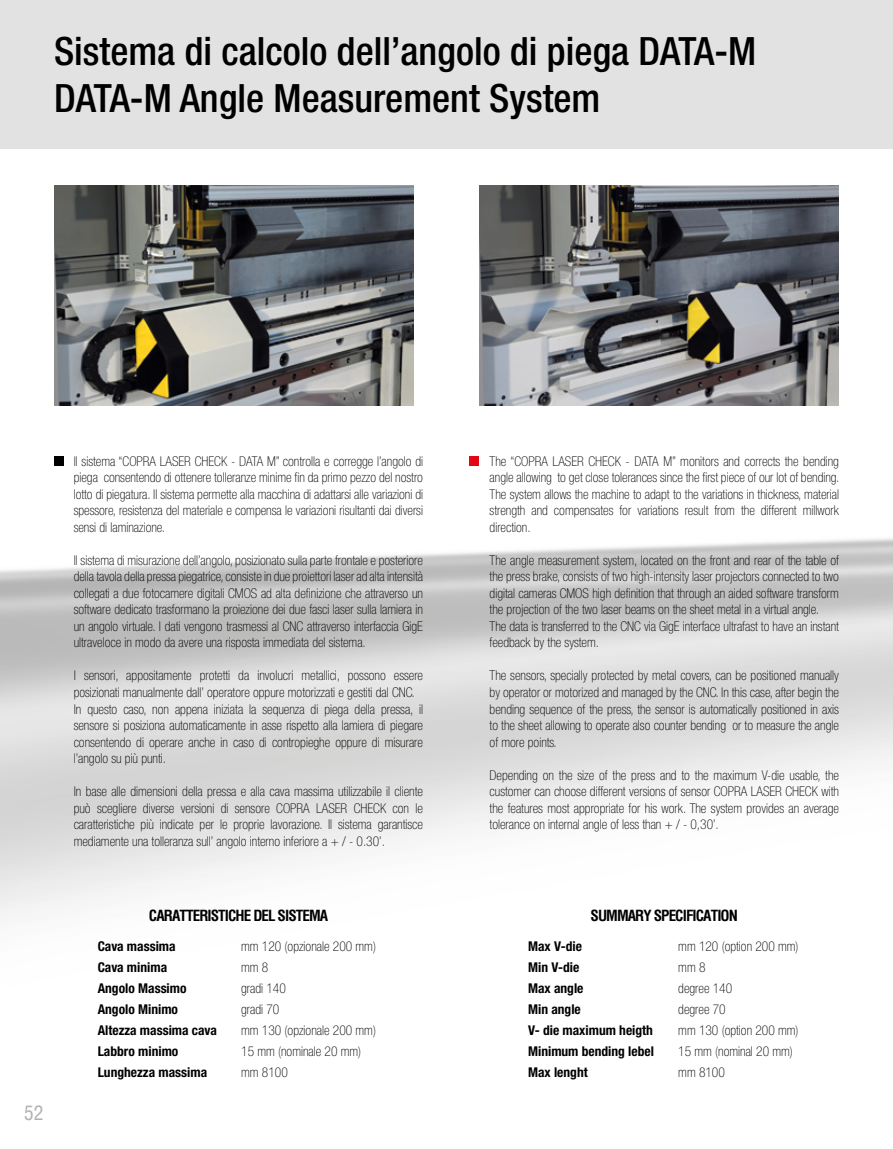
<style>
.page{position:relative;width:893px;height:1149px;background:#fff}
.page>*{position:absolute;margin:0;border:0;box-sizing:border-box;transform-origin:0 0}
.t1{font:500 condensed 39px/46.8px "Helvetica Neue LT";color:#000}
.t2{font:condensed 19.5px "Helvetica";color:#b3b2b2}
.t3{font:700 condensed 15px "Helvetica";letter-spacing:-.06em;color:#000}
.t4{font:100 condensed 13.5px/16.5px "Helvetica Neue LT Std";color:#000;text-align:justify}
.t5{font:700 condensed 13.5px/21px "Helvetica Neue LT Std";color:#000}
</style>
<div class="page">
<img style="left:0;top:185px;width:893px;height:733px">
<div style="left:0;top:0;width:893px;height:149px;background:#e2e2e2"></div>
<img style="left:54px;top:186px;width:359px;height:219px">
<img style="left:480px;top:186px;width:359px;height:219px">
<div style="left:54px;top:456px;width:9px;height:9px;background:#000"></div>
<div style="left:470px;top:456px;width:9px;height:9px;background:#e30613"></div>
<h1 class="t1" style="left:54px;top:27px;width:704px">Sistema di calcolo dell’angolo di piega DATA-M<br>DATA-M Angle Measurement System</h1>
<h2 class="t2" style="left:24px;top:1099px;width:21px">52</h2>
<p class="t4" style="left:74px;top:452px;width:351px">Il sistema “COPRA LASER CHECK - DATA M” controlla e corregge l’angolo di piega consentendo di ottenere tolleranze minime fin da primo pezzo del nostro lotto di piegatura. Il sistema permette alla macchina di adattarsi alle variazioni di spessore, resistenza del materiale e compensa le variazioni risultanti dai diversi sensi di laminazione.</p>
<p class="t4" style="left:74px;top:551px;width:351px">Il sistema di misurazione dell’angolo, posizionato sulla parte frontale e posteriore della tavola della pressa piegatrice, consiste in due proiettori laser ad alta intensità collegati a due fotocamere digitali CMOS ad alta definizione che attraverso un software dedicato trasformano la proiezione dei due fasci laser sulla lamiera in un angolo virtuale. I dati vengono trasmessi al CNC attraverso interfaccia GigE ultraveloce in modo da avere una risposta immediata del sistema.</p>
<p class="t4" style="left:74px;top:667px;width:351px;text-align:left">I sensori, appositamente protetti da involucri metallici, possono essere posizionati manualmente dall’ operatore oppure motorizzati e gestiti dal CNC.<br>In questo caso, non appena iniziata la sequenza di piega della pressa, il sensore si posiziona automaticamente in asse rispetto alla lamiera di piegare consentendo di operare anche in caso di contropieghe oppure di misurare l’angolo su più punti.</p>
<p class="t4" style="left:74px;top:782px;width:351px">In base alle dimensioni della pressa e alla cava massima utilizzabile il cliente può scegliere diverse versioni di sensore COPRA LASER CHECK con le caratteristiche più indicate per le proprie lavorazione. Il sistema garantisce mediamente una tolleranza sull’ angolo interno inferiore a + / - 0.30’.</p>
<p class="t3" style="left:149px;top:905px;width:181px">CARATTERISTICHE DEL SISTEMA</p>
<p class="t4" style="left:241px;top:935px;width:136px;line-height:21px;text-align:left">mm 120 (opzionale 200 mm) mm 8<br>gradi 140<br>gradi 70<br>mm 130 (opzionale 200 mm)<br>15 mm (nominale 20 mm) mm 8100</p>
<p class="t5" style="left:98px;top:935px;width:121px">Cava massima<br>Cava minima<br>Angolo Massimo<br>Angolo Minimo<br>Altezza massima cava<br>Labbro minimo<br>Lunghezza massima</p>
<p class="t4" style="left:490px;top:452px;width:351px">The “COPRA LASER CHECK - DATA M” monitors and corrects the bending angle allowing to get close tolerances since the first piece of our lot of bending.<br>The system allows the machine to adapt to the variations in thickness, material strength and compensates for variations result from the different millwork direction.</p>
<p class="t4" style="left:490px;top:551px;width:351px;text-align:left">The angle measurement system, located on the front and rear of the table of the press brake, consists of two high-intensity laser projectors connected to two digital cameras CMOS high definition that through an aided software transform the projection of the two laser beams on the sheet metal in a virtual angle.<br>The data is transferred to the CNC via GigE interface ultrafast to have an instant feedback by the system.</p>
<p class="t4" style="left:490px;top:667px;width:351px">The sensors, specially protected by metal covers, can be positioned manually by operator or motorized and managed by the CNC. In this case, after begin the bending sequence of the press, the sensor is automatically positioned in axis to the sheet allowing to operate also counter bending or to measure the angle of more points.</p>
<p class="t4" style="left:490px;top:766px;width:351px">Depending on the size of the press and to the maximum V-die usable, the customer can choose different versions of sensor COPRA LASER CHECK with the features most appropriate for his work. The system provides an average tolerance on internal angle of less than + / - 0,30’.</p>
<p class="t3" style="left:591px;top:905px;width:149px">SUMMARY SPECIFICATION</p>
<p class="t4" style="left:678px;top:935px;width:122px;line-height:21px;text-align:left">mm 120 (option 200 mm) mm 8<br>degree 140<br>degree 70<br>mm 130 (option 200 mm)<br>15 mm (nominal 20 mm) mm 8100</p>
<p class="t5" style="left:528px;top:935px;width:127px">Max V-die<br>Min V-die<br>Max angle<br>Min angle<br>V- die maximum heigth<br>Minimum bending lebel<br>Max lenght</p>
</div>
